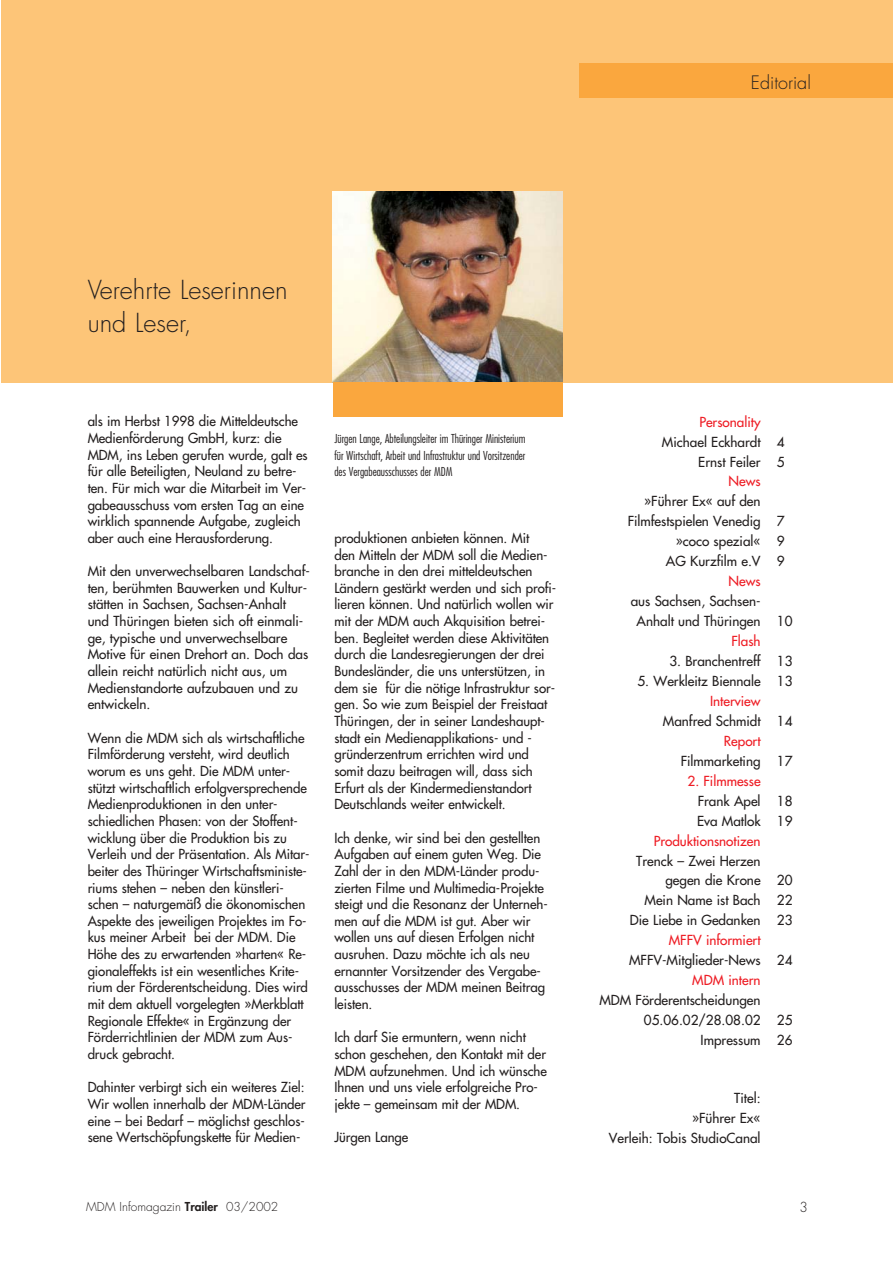
<style>
.page{position:relative;width:893px;height:1263px;background:#fff}
.page>*{position:absolute;margin:0;border:0;box-sizing:border-box;transform-origin:0 0}
.t1{font:300 25.5px/33px "Futura";color:#231f1f}
.t2{font:300 18px "Futura";color:#231f1f}
.t3{font:13.5px/16.6px "Futura";letter-spacing:-.005em;color:#231f1f}
.t4{font:13.5px "Futura";color:#ee1c24}
.t5{font:300 13.5px "Futura";color:#231f1f}
.t6{font:300 condensed 12px/16.6px "Futura";color:#231f1f;text-align:justify}
.t7{font:300 12px "Futura";color:#231f1f}
.s1{font-weight:800}
</style>
<div class="page">
<div style="left:1px;top:0;width:891px;height:383px;background:#fdc578"></div>
<div style="left:579px;top:64px;width:313px;height:34px;background:#faa73e"></div>
<img style="left:333px;top:191px;width:229px;height:192px">
<div style="left:333px;top:383px;width:229px;height:34px;background:#faa73e"></div>
<h2 class="t2" style="left:751px;top:74px;width:61px">Editorial</h2>
<h1 class="t1" style="left:88px;top:275px;width:201px">Verehrte Leserinnen und Leser,</h1>
<p class="t3" style="left:88px;top:414px;width:221px">als im Herbst 1998 die Mitteldeutsche Medienförderung GmbH, kurz: die MDM, ins Leben gerufen wurde, galt es für alle Beteiligten, Neuland zu betre&shy;ten. Für mich war die Mitarbeit im Ver&shy;gabeausschuss vom ersten Tag an eine wirklich spannende Aufgabe, zugleich aber auch eine Herausforderung.</p>
<p class="t3" style="left:88px;top:564px;width:224px">Mit den unverwechselbaren Landschaf&shy;ten, berühmten Bauwerken und Kultur&shy;stätten in Sachsen, Sachsen-Anhalt und Thüringen bieten sich oft einmali&shy;ge, typische und unverwechselbare Motive für einen Drehort an. Doch das allein reicht natürlich nicht aus, um Medienstandorte aufzubauen und zu entwickeln.</p>
<p class="t3" style="left:88px;top:730px;width:223px">Wenn die MDM sich als wirtschaftliche Filmförderung versteht, wird deutlich worum es uns geht. Die MDM unter&shy;stützt wirtschaftlich erfolgversprechende Medienproduktionen in den unter&shy;schiedlichen Phasen: von der Stoffent&shy;wicklung über die Produktion bis zu Verleih und der Präsentation. Als Mitar&shy;beiter des Thüringer Wirtschaftsministe&shy;riums stehen – neben den künstleri&shy;schen – naturgemäß die ökonomischen Aspekte des jeweiligen Projektes im Fo&shy;kus meiner Arbeit bei der MDM. Die Höhe des zu erwartenden »harten« Re&shy;gionaleffekts ist ein wesentliches Krite&shy;rium der Förderentscheidung. Dies wird mit dem aktuell vorgelegten »Merkblatt Regionale Effekte« in Ergänzung der Förderrichtlinien der MDM zum Aus&shy;druck gebracht.</p>
<p class="t3" style="left:88px;top:1080px;width:219px;text-align:justify">Dahinter verbirgt sich ein weiteres Ziel:<br>Wir wollen innerhalb der MDM-Länder eine – bei Bedarf – möglichst geschlos&shy;sene Wertschöpfungskette für Medien-</p>
<p class="t6" style="left:334px;top:431px;width:192px">Jürgen Lange, Abteilungsleiter im Thüringer Ministerium für Wirtschaft, Arbeit und Infrastruktur und Vorsitzender des Vergabeausschusses der MDM</p>
<p class="t3" style="left:334px;top:530px;width:223px">produktionen anbieten können. Mit<br>den Mitteln der MDM soll die Medien&shy;branche in den drei mitteldeutschen Ländern gestärkt werden und sich profi&shy;lieren können. Und natürlich wollen wir mit der MDM auch Akquisition betrei&shy;ben. Begleitet werden diese Aktivitäten durch die Landesregierungen der drei Bundesländer, die uns unterstützen, in dem sie für die nötige Infrastruktur sor&shy;gen. So wie zum Beispiel der Freistaat Thüringen, der in seiner Landeshaupt&shy;stadt ein Medienapplikations- und - gründerzentrum errichten wird und somit dazu beitragen will, dass sich Erfurt als der Kindermedienstandort Deutschlands weiter entwickelt.</p>
<p class="t3" style="left:334px;top:830px;width:215px">Ich denke, wir sind bei den gestellten Aufgaben auf einem guten Weg. Die Zahl der in den MDM-Länder produ&shy;zierten Filme und Multimedia-Projekte steigt und die Resonanz der Unterneh&shy;men auf die MDM ist gut. Aber wir wollen uns auf diesen Erfolgen nicht ausruhen. Dazu möchte ich als neu ernannter Vorsitzender des Vergabe&shy;ausschusses der MDM meinen Beitrag leisten.</p>
<p class="t3" style="left:334px;top:1030px;width:214px">Ich darf Sie ermuntern, wenn nicht schon geschehen, den Kontakt mit der MDM aufzunehmen. Und ich wünsche Ihnen und uns viele erfolgreiche Pro&shy;jekte – gemeinsam mit der MDM.</p>
<p class="t3" style="left:334px;top:1130px;width:75px">Jürgen Lange</p>
<p class="t4" style="left:699px;top:415px;width:63px">Personality</p>
<p class="t3" style="left:662px;top:433px;width:124px;line-height:20px;text-align:right">Michael Eckhardt 4<br>Ernst Feiler 5</p>
<p class="t4" style="left:728px;top:475px;width:34px">News</p>
<p class="t3" style="left:644px;top:494px;width:118px">»Führer Ex« auf den</p>
<p class="t3" style="left:627px;top:514px;width:158px">Filmfestspielen Venedig 7</p>
<p class="t3" style="left:675px;top:534px;width:110px">»coco spezial« 9</p>
<p class="t3" style="left:666px;top:554px;width:120px">AG Kurzfilm e.V 9</p>
<p class="t4" style="left:728px;top:574px;width:34px">News</p>
<p class="t3" style="left:636px;top:592px;width:157px;line-height:20px;text-indent:-6px">aus Sachsen, Sachsen-<br>Anhalt und Thüringen 10</p>
<p class="t4" style="left:731px;top:634px;width:31px">Flash</p>
<p class="t3" style="left:669px;top:654px;width:125px">3. Branchentreff 13</p>
<p class="t3" style="left:637px;top:674px;width:156px">5. Werkleitz Biennale 13</p>
<p class="t4" style="left:710px;top:694px;width:52px">Interview</p>
<p class="t3" style="left:663px;top:713px;width:131px">Manfred Schmidt 14</p>
<p class="t4" style="left:724px;top:734px;width:38px">Report</p>
<p class="t3" style="left:680px;top:753px;width:113px">Filmmarketing 17</p>
<p class="t4" style="left:687px;top:774px;width:75px">2. Filmmesse</p>
<p class="t3" style="left:697px;top:792px;width:97px;line-height:20px">Frank Apel 18<br>Eva Matlok 19</p>
<p class="t4" style="left:653px;top:834px;width:108px">Produktionsnotizen</p>
<p class="t3" style="left:636px;top:853px;width:126px">Trenck – Zwei Herzen</p>
<p class="t3" style="left:665px;top:873px;width:128px">gegen die Krone 20</p>
<p class="t3" style="left:644px;top:893px;width:149px">Mein Name ist Bach 22</p>
<p class="t3" style="left:629px;top:913px;width:164px">Die Liebe in Gedanken 23</p>
<p class="t4" style="left:668px;top:934px;width:93px">MFFV informiert</p>
<p class="t3" style="left:629px;top:953px;width:165px">MFFV-Mitglieder-News 24</p>
<p class="t4" style="left:692px;top:973px;width:70px">MDM intern</p>
<p class="t3" style="left:599px;top:993px;width:163px">MDM Förderentscheidungen</p>
<p class="t3" style="left:644px;top:1013px;width:150px">05.06.02/28.08.02 25</p>
<p class="t3" style="left:700px;top:1033px;width:93px">Impressum 26</p>
<p class="t3" style="left:609px;top:1089px;width:153px;line-height:20px;text-align:right">Titel:<br>»Führer Ex«<br>Verleih: Tobis StudioCanal</p>
<p class="t7" style="left:86px;top:1201px;width:194px">MDM Infomagazin <span class="s1">Trailer</span> 03/2002</p>
<p class="t5" style="left:799px;top:1201px;width:10px">3</p>
</div>
